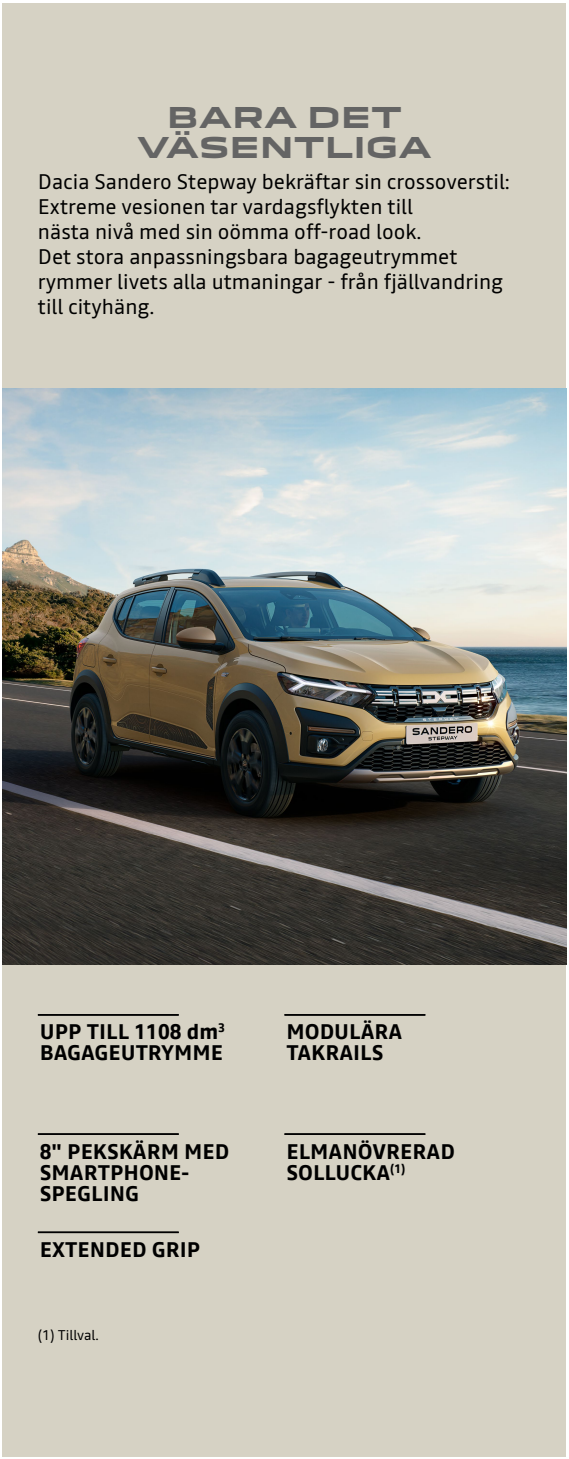
<style>
.page{position:relative;width:569px;height:1459px;background:#fff}
.page>*{position:absolute;margin:0;border:0;box-sizing:border-box;transform-origin:0 0}
.t1{font:700 28px/30.5px "Dacia Block Extended";color:#646464;text-align:center}
.t2{font:21px/25px "Read";color:#000}
.t3{font:700 21px/21px "Read";color:#000}
.t4{font:14px "Read";color:#000}
</style>
<div class="page">
<div style="left:3px;top:3px;width:562px;height:1452px;background:#d6d2c4"></div>
<img style="left:3px;top:388px;width:562px;height:575px">
<hr style="left:38px;top:1013px;width:140px;height:2px;background:#000">
<hr style="left:38px;top:1133px;width:140px;height:1px;background:#000">
<hr style="left:38px;top:1231px;width:140px;height:1px;background:#000">
<hr style="left:284px;top:1013px;width:141px;height:2px;background:#000">
<hr style="left:284px;top:1133px;width:141px;height:1px;background:#000">
<h1 class="t1" style="left:137px;top:103px;width:296px">BARA DET<br>VÄSENTLIGA</h1>
<p class="t2" style="left:38px;top:168px;width:473px">Dacia Sandero Stepway bekräftar sin crossoverstil:<br>Extreme vesionen tar vardagsflykten till<br>nästa nivå med sin oömma off-road look.<br>Det stora anpassningsbara bagageutrymmet rymmer livets alla utmaningar - från fjällvandring till cityhäng.</p>
<p class="t3" style="left:40px;top:1021px;width:186px">UPP TILL 1108 dm<sup>3<br></sup>BAGAGEUTRYMME</p>
<p class="t3" style="left:40px;top:1140px;width:191px">8" PEKSKÄRM MED<br>SMARTPHONE-<br>SPEGLING</p>
<p class="t3" style="left:40px;top:1238px;width:162px">EXTENDED GRIP</p>
<p class="t4" style="left:38px;top:1324px;width:62px">(1) Tillval.</p>
<p class="t3" style="left:286px;top:1021px;width:117px">MODULÄRA<br>TAKRAILS</p>
<p class="t3" style="left:286px;top:1140px;width:170px">ELMANÖVRERAD<br>SOLLUCKA<sup>(1)</sup></p>
</div>
